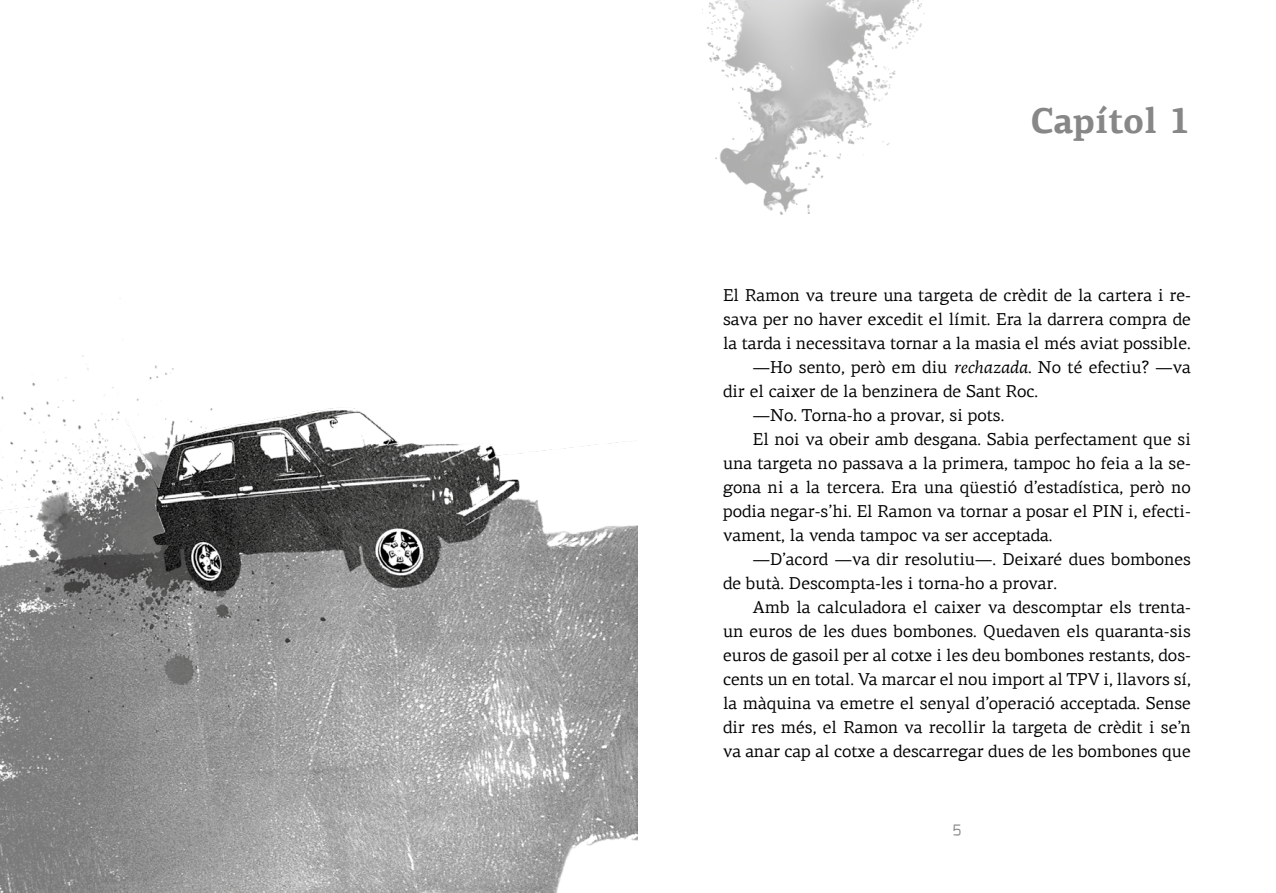
<style>
.page{position:relative;width:1276px;height:893px;background:#fff}
.page>*{position:absolute;margin:0;border:0;box-sizing:border-box;transform-origin:0 0}
.t1{font:700 36px "PF Agora Serif Pro";color:#878787}
.t2{font:17.25px "PF Agora Serif Pro";color:#000}
.t3{font:15px "Exo";color:#878787}
.s1{font-style:italic}
</style>
<div class="page">
<img style="left:0;top:355px;width:638px;height:538px">
<img style="left:707px;top:0;width:217px;height:215px">
<h1 class="t1" style="left:1030px;top:98px;width:162px">Capítol 1</h1>
<p class="t2" style="left:723px;top:285px;width:469px">El Ramon va treure una targeta de crèdit de la cartera i re-</p>
<p class="t2" style="left:723px;top:309px;width:469px">sava per no haver excedit el límit. Era la darrera compra de</p>
<p class="t2" style="left:723px;top:333px;width:469px">la tarda i necessitava tornar a la masia el més aviat possible.</p>
<p class="t2" style="left:753px;top:357px;width:439px">—Ho sento, però em diu <span class="s1">rechazada</span>. No té efectiu? —va</p>
<p class="t2" style="left:723px;top:381px;width:316px">dir el caixer de la benzinera de Sant Roc.</p>
<p class="t2" style="left:753px;top:405px;width:253px">—No. Torna-ho a provar, si pots.</p>
<p class="t2" style="left:753px;top:429px;width:440px">El noi va obeir amb desgana. Sabia perfectament que si</p>
<p class="t2" style="left:723px;top:453px;width:469px">una targeta no passava a la primera, tampoc ho feia a la se-</p>
<p class="t2" style="left:723px;top:477px;width:469px">gona ni a la tercera. Era una qüestió d’estadística, però no</p>
<p class="t2" style="left:723px;top:501px;width:469px">podia negar-s’hi. El Ramon va tornar a posar el PIN i, efecti-</p>
<p class="t2" style="left:723px;top:525px;width:331px">vament, la venda tampoc va ser acceptada.</p>
<p class="t2" style="left:753px;top:549px;width:439px">—D’acord —va dir resolutiu—. Deixaré dues bombones</p>
<p class="t2" style="left:723px;top:573px;width:335px">de butà. Descompta-les i torna-ho a provar.</p>
<p class="t2" style="left:753px;top:597px;width:439px">Amb la calculadora el caixer va descomptar els trenta-</p>
<p class="t2" style="left:723px;top:621px;width:469px">un euros de les dues bombones. Quedaven els quaranta-sis</p>
<p class="t2" style="left:723px;top:645px;width:469px">euros de gasoil per al cotxe i les deu bombones restants, dos-</p>
<p class="t2" style="left:723px;top:669px;width:469px">cents un en total. Va marcar el nou import al TPV i, llavors sí,</p>
<p class="t2" style="left:723px;top:693px;width:469px">la màquina va emetre el senyal d’operació acceptada. Sense</p>
<p class="t2" style="left:723px;top:717px;width:469px">dir res més, el Ramon va recollir la targeta de crèdit i se’n</p>
<p class="t2" style="left:723px;top:741px;width:469px">va anar cap al cotxe a descarregar dues de les bombones que</p>
<p class="t3" style="left:952px;top:819px;width:11px">5</p>
</div>
